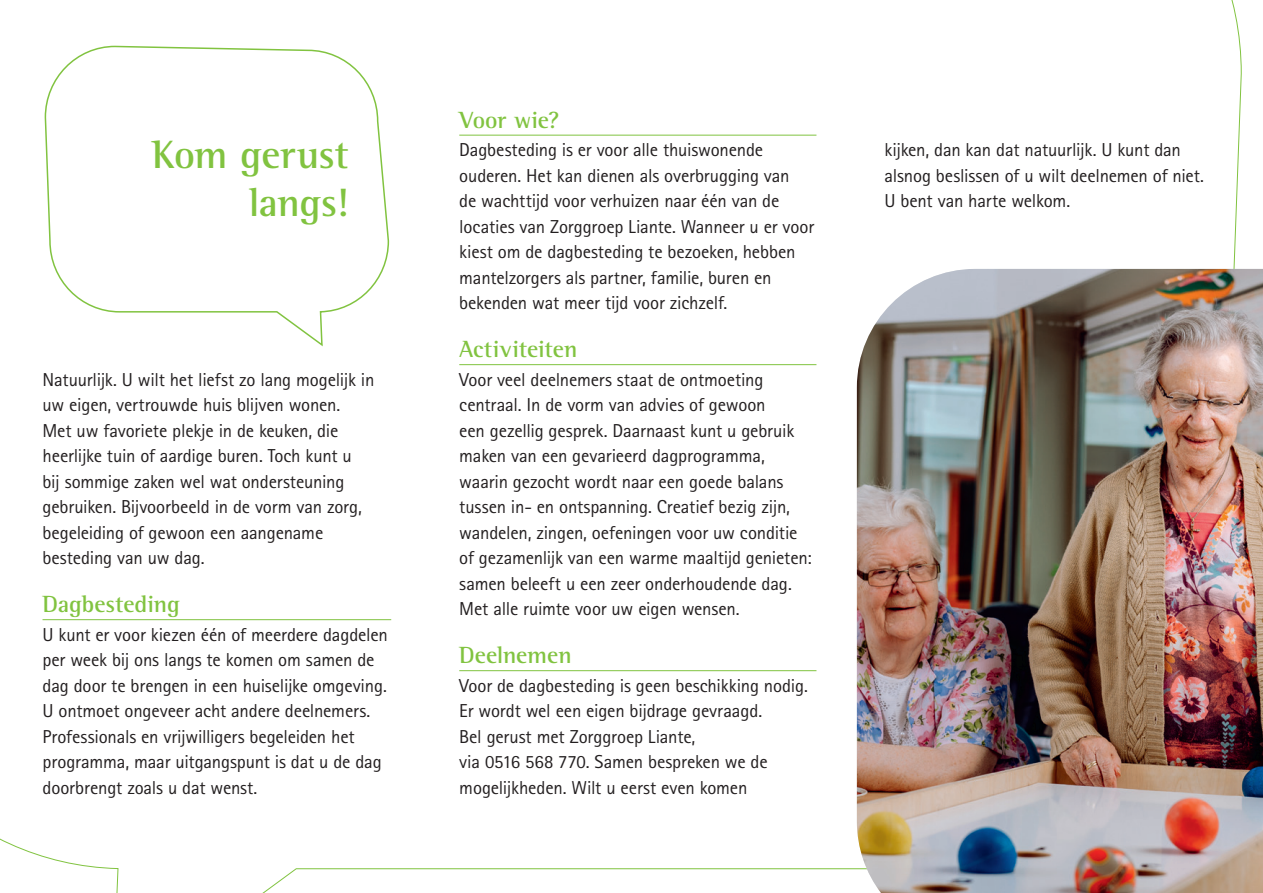
<style>
.page{position:relative;width:1263px;height:893px;background:#fff}
.page>*{position:absolute;margin:0;border:0;box-sizing:border-box;transform-origin:0 0}
.t1{font:700 40.5px/48px "Rotis Semi Serif Std";letter-spacing:-.015em;color:#81c340;text-align:right}
.t2{font:700 24px "Rotis Semi Serif Std";letter-spacing:-.005em;color:#81c340}
.t3{font:18.75px/25.5px "Rotis Sans Serif Std";letter-spacing:-.01em;color:#231f20}
</style>
<div class="page">
<svg style="left:44px;top:46px;width:346px;height:301px"></svg>
<img style="left:857px;top:269px;width:406px;height:624px">
<hr style="left:43px;top:619px;width:348px;height:1px;background:#81c340">
<hr style="left:459px;top:135px;width:357px;height:1px;background:#81c340">
<hr style="left:459px;top:364px;width:357px;height:1px;background:#81c340">
<hr style="left:459px;top:670px;width:357px;height:1px;background:#81c340">
<h1 class="t1" style="left:152px;top:130px;width:199px">Kom gerust langs!</h1>
<p class="t3" style="left:43px;top:366px;width:333px">Natuurlijk. U wilt het liefst zo lang mogelijk in uw eigen, vertrouwde huis blijven wonen.<br>Met uw favoriete plekje in de keuken, die heerlijke tuin of aardige buren. Toch kunt u<br>bij sommige zaken wel wat ondersteuning gebruiken. Bijvoorbeeld in de vorm van zorg, begeleiding of gewoon een aangename besteding van uw dag.</p>
<p class="t2" style="left:43px;top:590px;width:139px">Dagbesteding</p>
<p class="t3" style="left:43px;top:621px;width:347px">U kunt er voor kiezen één of meerdere dagdelen per week bij ons langs te komen om samen de dag door te brengen in een huiselijke omgeving.<br>U ontmoet ongeveer acht andere deelnemers.<br>Professionals en vrijwilligers begeleiden het programma, maar uitgangspunt is dat u de dag doorbrengt zoals u dat wenst.</p>
<p class="t2" style="left:459px;top:105px;width:101px">Voor wie?</p>
<p class="t3" style="left:459px;top:137px;width:356px">Dagbesteding is er voor alle thuiswonende ouderen. Het kan dienen als overbrugging van<br>de wachttijd voor verhuizen naar één van de locaties van Zorggroep Liante. Wanneer u er voor kiest om de dagbesteding te bezoeken, hebben mantelzorgers als partner, familie, buren en bekenden wat meer tijd voor zichzelf.</p>
<p class="t2" style="left:459px;top:335px;width:120px">Activiteiten</p>
<p class="t3" style="left:459px;top:366px;width:354px">Voor veel deelnemers staat de ontmoeting centraal. In de vorm van advies of gewoon<br>een gezellig gesprek. Daarnaast kunt u gebruik maken van een gevarieerd dagprogramma, waarin gezocht wordt naar een goede balans tussen in- en ontspanning. Creatief bezig zijn, wandelen, zingen, oefeningen voor uw conditie of gezamenlijk van een warme maaltijd genieten: samen beleeft u een zeer onderhoudende dag.<br>Met alle ruimte voor uw eigen wensen.</p>
<p class="t2" style="left:459px;top:641px;width:114px">Deelnemen</p>
<p class="t3" style="left:459px;top:672px;width:350px">Voor de dagbesteding is geen beschikking nodig.<br>Er wordt wel een eigen bijdrage gevraagd.<br>Bel gerust met Zorggroep Liante,<br>via 0516 568 770. Samen bespreken we de mogelijkheden. Wilt u eerst even komen</p>
<p class="t3" style="left:884px;top:137px;width:321px">kijken, dan kan dat natuurlijk. U kunt dan alsnog beslissen of u wilt deelnemen of niet.<br>U bent van harte welkom.</p>
</div>
